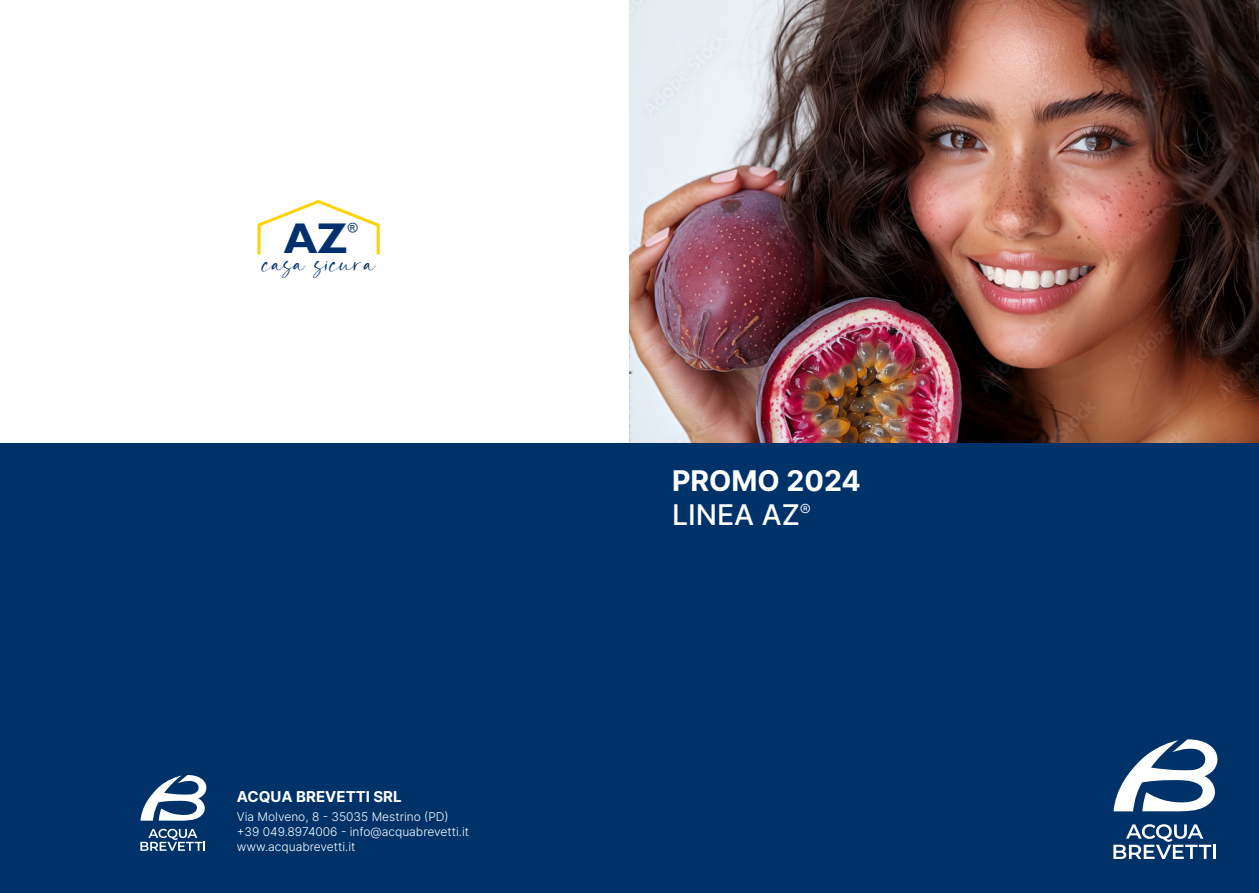
<style>
.page{position:relative;width:1259px;height:893px;background:#fff}
.page>*{position:absolute;margin:0;border:0;box-sizing:border-box;transform-origin:0 0}
.t1{font:700 43.2px "Gill Sans MT Pro";color:#00306d}
.t2{font:38.85px "The Rickon";color:#00306d}
.t3{font:700 28.5px "Inter";color:#fff}
.t4{font:500 28.5px "Inter";color:#fff}
.t5{font:700 15px "Inter";color:#fff}
.t6{font:500 13.5px "Gill Sans MT Pro";color:#00306d}
.t7{font:300 12px "Inter";color:#fff}
</style>
<div class="page">
<img style="left:630px;top:0;width:629px;height:444px">
<div style="left:0;top:444px;width:1259px;height:449px;background:#00326a"></div>
<svg style="left:1113px;top:824px;width:102px;height:35px"></svg>
<svg style="left:1113px;top:739px;width:105px;height:72px"></svg>
<svg style="left:140px;top:829px;width:65px;height:22px"></svg>
<svg style="left:140px;top:775px;width:67px;height:46px"></svg>
<svg style="left:257px;top:199px;width:123px;height:56px"></svg>
<p class="t1" style="left:284px;top:212px;width:65px">AZ</p>
<p class="t6" style="left:348px;top:219px;width:11px">®</p>
<p class="t2" style="left:263px;top:242px;width:114px">casa sicura</p>
<p class="t5" style="left:237px;top:785px;width:166px">ACQUA BREVETTI SRL</p>
<p class="t7" style="left:237px;top:808px;width:213px">Via Molveno, 8 - 35035 Mestrino (PD)</p>
<p class="t7" style="left:237px;top:823px;width:234px">+39 049.8974006 - info@acquabrevetti.it</p>
<p class="t7" style="left:237px;top:838px;width:120px">www.acquabrevetti.it</p>
<p class="t3" style="left:672px;top:459px;width:190px">PROMO 2024</p>
<p class="t4" style="left:672px;top:494px;width:141px">LINEA AZ<sup>®</sup></p>
</div>
